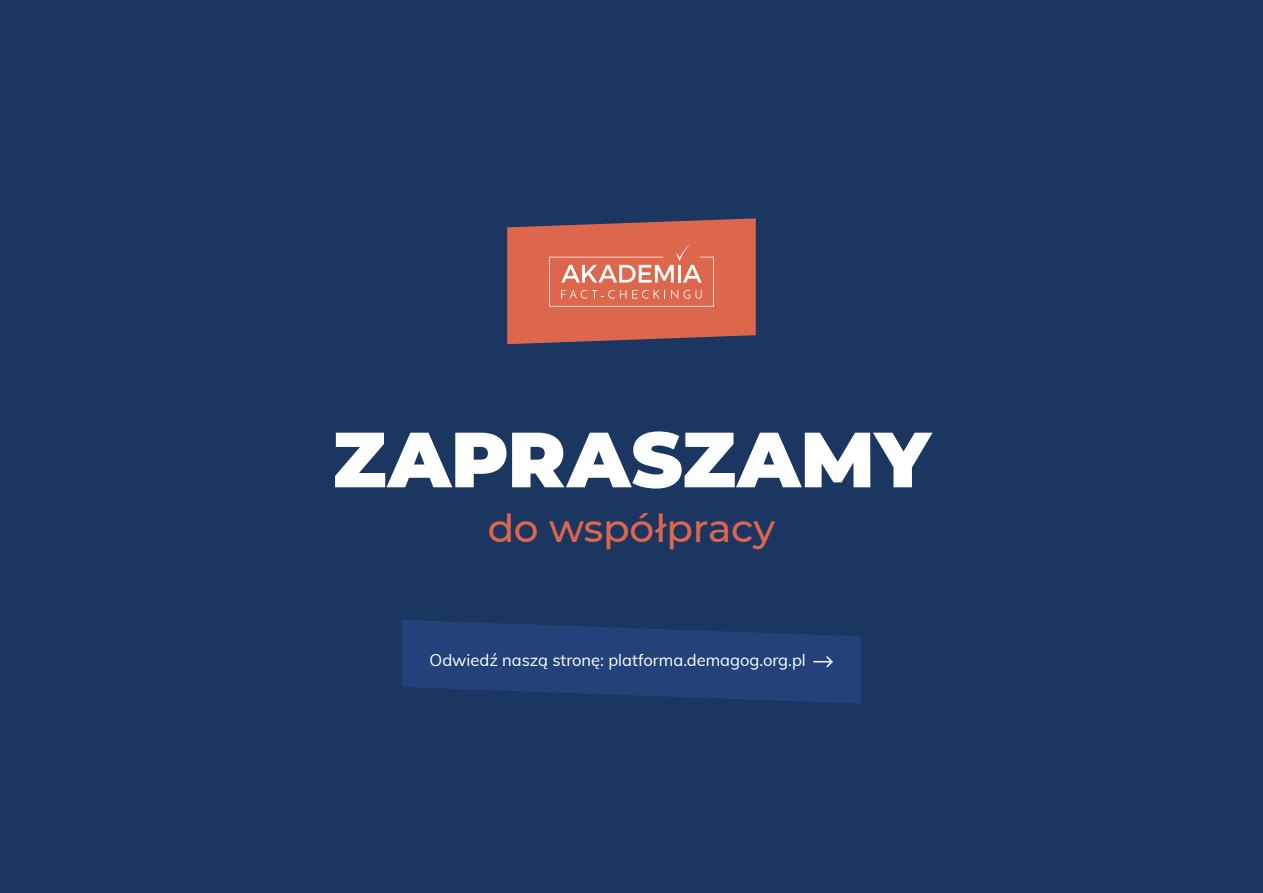
<style>
.page{position:relative;width:1263px;height:893px;background:#1c3662}
.page>*{position:absolute;margin:0;border:0;box-sizing:border-box;transform-origin:0 0}
.t1{font:900 78px "Montserrat";letter-spacing:.005em;color:#fff}
.t2{font:500 39px "Montserrat";letter-spacing:-.01em;color:#dd674d}
.t3{font:16.5px "Muli";color:#fff}
</style>
<div class="page">
<svg style="left:507px;top:218px;width:249px;height:126px;background:#d06a56"></svg>
<svg style="left:402px;top:620px;width:459px;height:84px"></svg>
<h1 class="t1" style="left:333px;top:401px;width:599px">ZAPRASZAMY</h1>
<h2 class="t2" style="left:488px;top:501px;width:289px">do współpracy</h2>
<p class="t3" style="left:430px;top:648px;width:378px">Odwiedź naszą stronę: platforma.demagog.org.pl</p>
</div>
